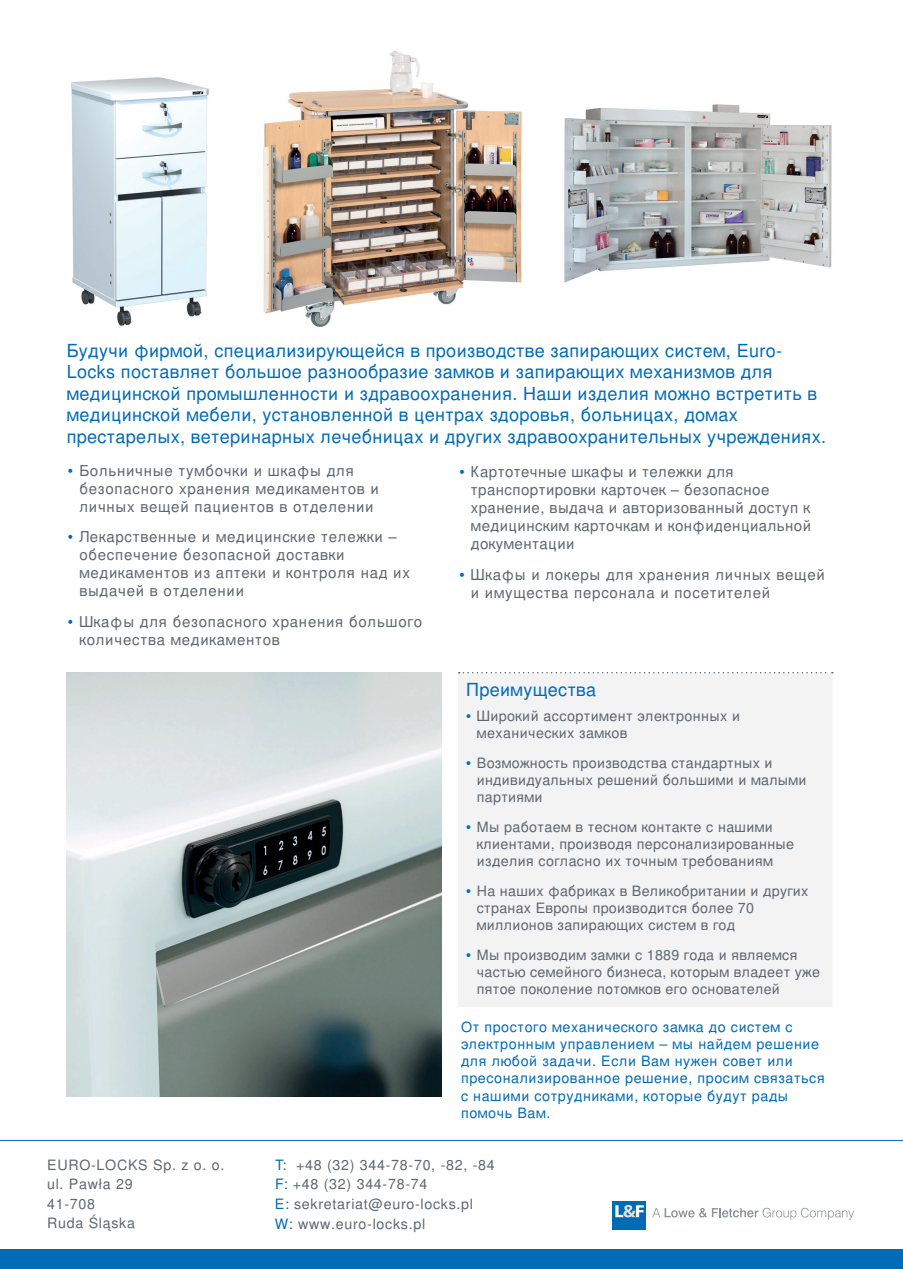
<style>
.page{position:relative;width:903px;height:1269px;background:#fff}
.page>*{position:absolute;margin:0;border:0;box-sizing:border-box;transform-origin:0 0}
.t1{font:18px/21.6px "Nimbus San L";letter-spacing:.02em;color:#006bb6}
.t2{font:15px/18px "Nimbus San L";letter-spacing:.05em;color:#5c6771}
.t3{font:15px/18px "Nimbus San L";letter-spacing:.03em;color:#5c6771}
.t4{font:14.25px/17.1px "Nimbus San L";letter-spacing:.02em;color:#5c6771}
.t5{font:14.25px/17.1px "Nimbus San L";letter-spacing:.04em;color:#006bb6}
.t6{font:14.25px/19.5px "Nimbus San L";letter-spacing:.05em;color:#5c6771}
.s1{font-family:"Swiss 721 BT";font-weight:300;font-size:13.5px;color:#006bb6}
.s2{font-family:"Swiss 721 BT";font-weight:300;font-size:12.9px;color:#006bb6}
.s3{color:#006bb6}
</style>
<div class="page">
<div style="left:458px;top:673px;width:374px;height:334px;background:#f3f3f4"></div>
<hr style="left:0;top:1140px;width:902px;height:1px;background:#006bb6">
<svg style="left:652px;top:1207px;width:201px;height:12px"></svg>
<div style="left:612px;top:1201px;width:34px;height:28px;background:#006bb5"></div>
<svg style="left:615px;top:1205px;width:28px;height:12px"></svg>
<div style="left:0;top:1249px;width:902px;height:19px;background:#006bb6"></div>
<svg style="left:458px;top:672px;width:374px;height:1px"></svg>
<img style="left:71px;top:77px;width:138px;height:249px">
<img style="left:67px;top:672px;width:374px;height:424px">
<img style="left:564px;top:104px;width:268px;height:179px">
<img style="left:263px;top:51px;width:259px;height:276px">
<p class="t1" style="left:67px;top:339px;width:760px">Будучи фирмой, специализирующейся в производстве запирающих систем, Euro-Locks поставляет большое разнообразие замков и запирающих механизмов для медицинской промышленности и здравоохранения. Наши изделия можно встретить в медицинской мебели, установленной в центрах здоровья, больницах, домах престарелых, ветеринарных лечебницах и других здравоохранительных учреждениях.</p>
<p class="t2" style="left:79px;top:461px;width:301px;text-indent:-13px"><span class="s1">•</span> Больничные тумбочки и шкафы для безопасного хранения медикаментов и личных вещей пациентов в отделении</p>
<p class="t2" style="left:79px;top:527px;width:332px;text-indent:-13px"><span class="s1">•</span> Лекарственные и медицинские тележки – обеспечение безопасной доставки медикаментов из аптеки и контроля над их выдачей в отделении</p>
<p class="t2" style="left:79px;top:612px;width:344px;text-indent:-13px"><span class="s1">•</span> Шкафы для безопасного хранения большого количества медикаментов</p>
<p class="t3" style="left:470px;top:462px;width:341px;text-indent:-13px"><span class="s1">•</span> Картотечные шкафы и тележки для транспортировки карточек – безопасное хранение, выдача и авторизованный доступ к медицинским карточкам и конфиденциальной документации</p>
<p class="t2" style="left:470px;top:565px;width:355px;text-indent:-13px"><span class="s1">•</span> Шкафы и локеры для хранения личных вещей и имущества персонала и посетителей</p>
<p class="t1" style="left:466px;top:678px;width:131px">Преимущества</p>
<p class="t4" style="left:476px;top:706px;width:265px;text-indent:-12px"><span class="s2">•</span> Широкий ассортимент электронных и механических замков</p>
<p class="t4" style="left:476px;top:753px;width:331px;text-indent:-12px"><span class="s2">•</span> Возможность производства стандартных и индивидуальных решений большими и малыми партиями</p>
<p class="t4" style="left:476px;top:817px;width:319px;text-indent:-12px"><span class="s2">•</span> Мы работаем в тесном контакте с нашими клиентами, производя персонализированные изделия согласно их точным требованиям</p>
<p class="t4" style="left:476px;top:881px;width:333px;text-indent:-12px"><span class="s2">•</span> На наших фабриках в Великобритании и других странах Европы производится более 70 миллионов запирающих систем в год</p>
<p class="t4" style="left:476px;top:945px;width:344px;text-indent:-12px"><span class="s2">•</span> Мы производим замки с 1889 года и являемся частью семейного бизнеса, которым владеет уже пятое поколение потомков его основателей</p>
<p class="t5" style="left:461px;top:1018px;width:365px">От простого механического замка до систем с электронным управлением – мы найдем решение для любой задачи. Если Вам нужен совет или пресонализированное решение, просим связаться с нашими сотрудниками, которые будут рады помочь Вам.</p>
<p class="t6" style="left:47px;top:1154px;width:179px">EURO-LOCKS Sp. z o. o. ul. Pawła 29<br>41-708<br>Ruda Śląska</p>
<p class="t6" style="left:275px;top:1154px;width:221px"><span class="s3">T:</span> +48 (32) 344-78-70, -82, -84<br><span class="s3">F:</span> +48 (32) 344-78-74<br><span class="s3">E:</span> sekretariat@euro-locks.pl<br><span class="s3">W:</span> www.euro-locks.pl</p>
</div>
